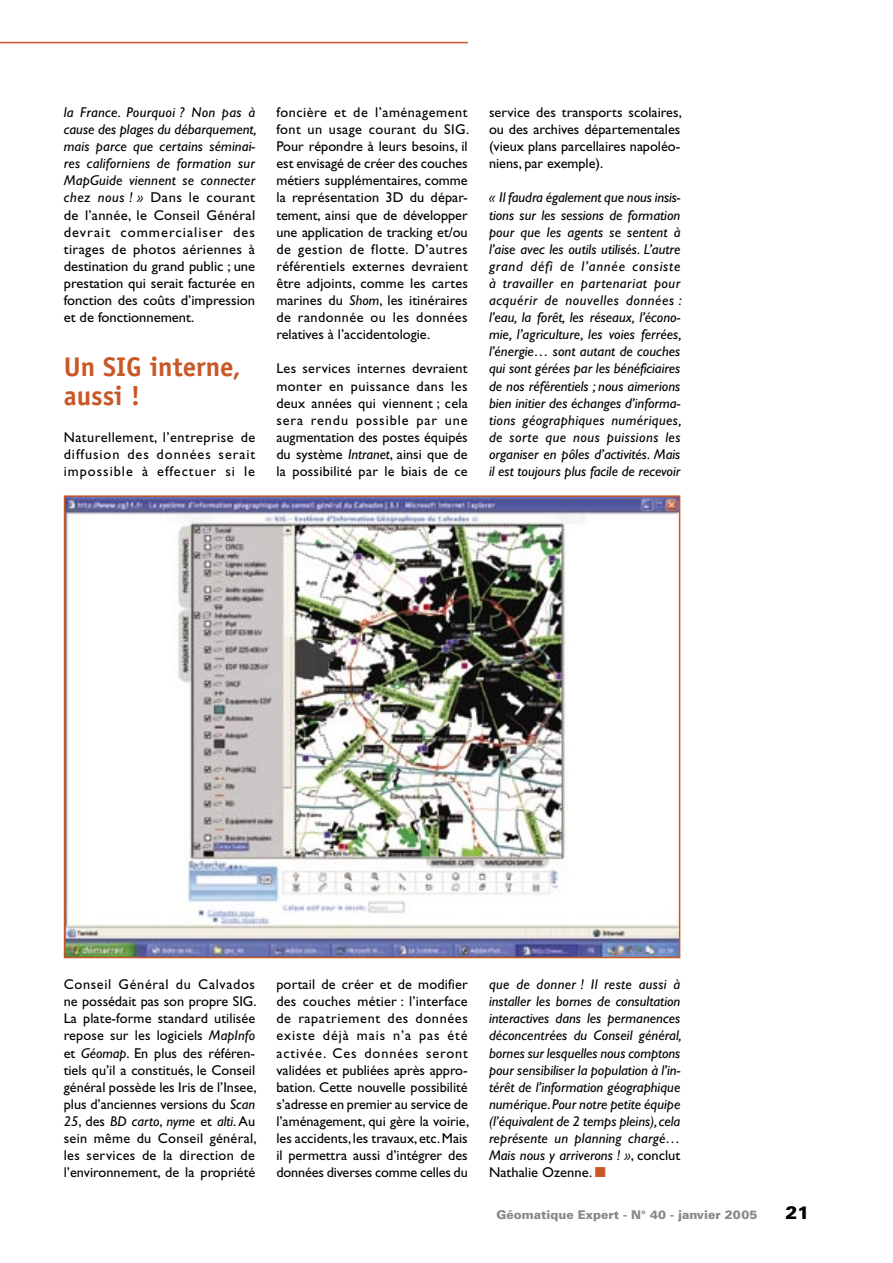
<style>
.page{position:relative;width:893px;height:1263px;background:#fff}
.page>*{position:absolute;margin:0;border:0;box-sizing:border-box;transform-origin:0 0}
.sous-titre{font:700 27px/28.8px "Officina Sans";color:#c95827}
.t1{font:900 18px "Univers";color:#000}
.Texte{font:14.25px/17.1px "Gill Sans";color:#000;text-align:justify}
.Texte-2{font:italic 14.25px/17.1px "Gill Sans";color:#000;text-align:justify}
.t2{font:900 12px "Univers";color:#888}
.s1{font-style:italic}
.s2{font-style:normal}
</style>
<div class="page">
<hr style="left:0;top:42px;width:468px;height:1px;background:#c95827">
<img style="left:67px;top:498px;width:610px;height:457px">
<div style="left:64px;top:495px;width:616px;height:463px;border:2px solid #c95827"></div>
<p class="Texte" style="left:64px;top:104px;width:194px"><span class="s1">la France. Pourquoi ? Non pas à cause des plages du débarquement, mais parce que certains séminai&shy;res californiens de formation sur MapGuide viennent se connecter chez nous ! »</span> Dans le courant de l’année, le Conseil Général devrait commercialiser des tirages de photos aériennes à destination du grand public ; une prestation qui serait facturée en fonction des coûts d’impression et de fonctionnement.</p>
<p class="sous-titre" style="left:64px;top:352px;width:178px">Un SIG interne, aussi !</p>
<p class="Texte" style="left:64px;top:429px;width:193px">Naturellement, l’entreprise de diffusion des données serait impossible à effectuer si le</p>
<p class="Texte" style="left:276px;top:104px;width:194px">foncière et de l’aménagement font un usage courant du SIG.<br>Pour répondre à leurs besoins, il est envisagé de créer des couches métiers supplémentaires, comme la représentation 3D du dépar&shy;tement, ainsi que de développer une application de tracking et/ou de gestion de flotte. D’autres référentiels externes devraient être adjoints, comme les cartes marines du <span class="s1">Shom</span>, les itinéraires de randonnée ou les données relatives à l’accidentologie.</p>
<p class="Texte" style="left:276px;top:360px;width:193px">Les services internes devraient monter en puissance dans les deux années qui viennent ; cela sera rendu possible par une augmentation des postes équipés du système <span class="s1">Intranet</span>, ainsi que de la possibilité par le biais de ce</p>
<p class="Texte" style="left:489px;top:104px;width:194px">service des transports scolaires, ou des archives départementales (vieux plans parcellaires napoléo&shy;niens, par exemple).</p>
<p class="Texte-2" style="left:489px;top:189px;width:194px">« Il faudra également que nous insis&shy;tions sur les sessions de formation pour que les agents se sentent à l’aise avec les outils utilisés. L’autre grand défi de l’année consiste à travailler en partenariat pour acquérir de nouvelles données : l’eau, la forêt, les réseaux, l’écono&shy;mie, l’agriculture, les voies ferrées, l’énergie… sont autant de couches qui sont gérées par les bénéficiaires de nos référentiels ; nous aimerions bien initier des échanges d’informa&shy;tions géographiques numériques, de sorte que nous puissions les organiser en pôles d’activités. Mais il est toujours plus facile de recevoir</p>
<p class="Texte" style="left:64px;top:976px;width:194px">Conseil Général du Calvados ne possédait pas son propre SIG.<br>La plate-forme standard utilisée repose sur les logiciels <span class="s1">MapInfo </span>et <span class="s1">Géomap</span>. En plus des référen&shy;tiels qu’il a constitués, le Conseil général possède les Iris de l’Insee, plus d’anciennes versions du <span class="s1">Scan 25</span>, des <span class="s1">BD carto</span>, <span class="s1">nyme</span> et <span class="s1">alti</span>. Au sein même du Conseil général, les services de la direction de l’environnement, de la propriété</p>
<p class="Texte" style="left:276px;top:976px;width:194px">portail de créer et de modifier des couches métier : l’interface de rapatriement des données existe déjà mais n’a pas été activée. Ces données seront validées et publiées après appro&shy;bation. Cette nouvelle possibilité s’adresse en premier au service de l’aménagement, qui gère la voirie, les accidents, les travaux, etc. Mais il permettra aussi d’intégrer des données diverses comme celles du</p>
<p class="Texte-2" style="left:489px;top:976px;width:194px">que de donner ! Il reste aussi à installer les bornes de consultation interactives dans les permanences déconcentrées du Conseil général, bornes sur lesquelles nous comptons pour sensibiliser la population à l’in&shy;térêt de l’information géographique numérique. Pour notre petite équipe (l’équivalent de 2 temps pleins), cela représente un planning chargé… Mais nous y arriverons ! »<span class="s2">, conclut Nathalie Ozenne.</span></p>
<p class="t2" style="left:497px;top:1207px;width:262px">Géomatique Expert - N° 40 - janvier 2005</p>
<p class="t1" style="left:785px;top:1201px;width:26px">21</p>
</div>
